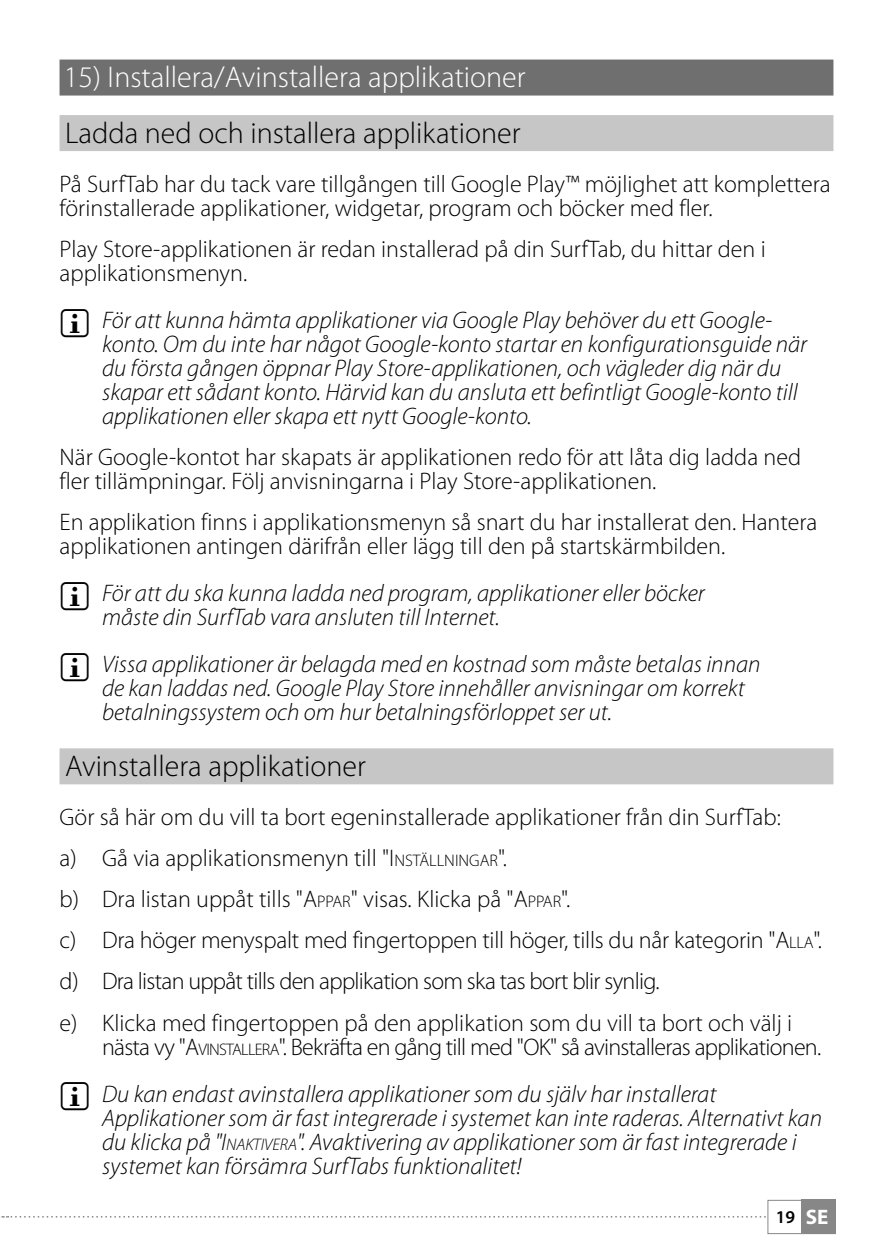
<style>
.page{position:relative;width:893px;height:1259px;background:#fff}
.page>*{position:absolute;margin:0;border:0;box-sizing:border-box;transform-origin:0 0}
.t1{font:300 30px "Myriad Pro";color:#000}
.t2{font:300 30px "Myriad Pro";color:#fff}
.t3{font:300 24px/41.1px "Myriad Pro";color:#000}
.t4{font:italic 300 24px/24px "Myriad Pro";color:#000}
.t5{font:300 24px/47.1px "Myriad Pro";letter-spacing:-.03em;color:#000}
.t6{font:600 18px "Myriad Pro";color:#000}
.s1{font-style:inherit}
.s2{font-size:16.8px}
.s3{font-style:italic}
.s4{font-weight:700;font-size:21px;color:#fff}
</style>
<div class="page">
<div style="left:801px;top:1200px;width:35px;height:34px;background:#878787"></div>
<div style="left:767px;top:1200px;width:69px;height:34px;border:1px solid #878787"></div>
<svg style="left:1px;top:1216px;width:765px;height:1px"></svg>
<div style="left:60px;top:60px;width:773px;height:36px;background:#706f6f"></div>
<div style="left:60px;top:115px;width:773px;height:36px;background:#c6c6c6"></div>
<div style="left:60px;top:748px;width:773px;height:36px;background:#c6c6c6"></div>
<p class="t2" style="left:64px;top:61px;width:463px">15) Installera/Avinstallera applikationer</p>
<p class="t1" style="left:65px;top:116px;width:457px">Ladda ned och installera applikationer</p>
<p class="t3" style="left:60px;top:172px;width:773px;line-height:24px">På SurfTab har du tack vare tillgången till Google Play™ möjlighet att komplettera förinstallerade applikationer, widgetar, program och böcker med fler.</p>
<p class="t3" style="left:60px;top:237px;width:708px;line-height:24px">Play Store-applikationen är redan installerad på din SurfTab, du hittar den i applikationsmenyn.</p>
<p class="t4" style="left:102px;top:309px;width:707px">För att kunna hämta applikationer via Google Play behöver du ett Google&shy;konto. Om du inte har något Google-konto startar en konfigurationsguide när du första gången öppnar Play Store-applikationen, och vägleder dig när du skapar ett sådant konto. Härvid kan du ansluta ett befintligt Google-konto till applikationen eller skapa ett nytt Google-konto.</p>
<p class="t3" style="left:60px;top:445px;width:743px;line-height:24px">När Google-kontot har skapats är applikationen redo för att låta dig ladda ned fler tillämpningar. Följ anvisningarna i Play Store-applikationen.</p>
<p class="t3" style="left:60px;top:511px;width:759px;line-height:24px">En applikation finns i applikationsmenyn så snart du har installerat den. Hantera applikationen antingen därifrån eller lägg till den på startskärmbilden.</p>
<p class="t4" style="left:102px;top:582px;width:604px">För att du ska kunna ladda ned program, applikationer eller böcker måste din SurfTab vara ansluten till Internet.</p>
<p class="t4" style="left:102px;top:653px;width:660px">Vissa applikationer är belagda med en kostnad som måste betalas innan de kan laddas ned. Google Play Store innehåller anvisningar om korrekt betalningssystem och om hur betalningsförloppet ser ut.</p>
<p class="t1" style="left:65px;top:749px;width:302px">Avinstallera applikationer</p>
<p class="t3" style="left:60px;top:797px;width:764px">Gör så här om du vill ta bort egeninstallerade applikationer från din SurfTab:<br>a) Gå via applikationsmenyn till "<span class="s1">I</span> <span class="s2">NSTÄLLNINGAR</span>".<br>b) Dra listan uppåt tills "<span class="s1">A</span><span class="s2">PPAR</span>" visas. Klicka på "<span class="s1">A</span><span class="s2">PPAR</span>".<br>c) Dra höger menyspalt med fingertoppen till höger, tills du når kategorin "<span class="s1">A</span><span class="s2">LLA</span>". d) Dra listan uppåt tills den applikation som ska tas bort blir synlig.<br>e) Klicka med fingertoppen på den applikation som du vill ta bort och välj i</p>
<p class="t5" style="left:102px;top:1023px;width:721px">nästa vy "<span class="s1">A</span><span class="s2">VINSTALLERA</span>". Bekräfta en gång till med "OK" så avinstalleras applikationen.<br><span class="s3">Du kan endast avinstallera applikationer som du själv har installerat</span></p>
<p class="t4" style="left:102px;top:1106px;width:721px">Applikationer som är fast integrerade i systemet kan inte raderas. Alternativt kan du klicka på "<span class="s1">I</span><span class="s2">NAKTIVERA</span>". Avaktivering av applikationer som är fast integrerade i systemet kan försämra SurfTabs funktionalitet!</p>
<p class="t6" style="left:776px;top:1206px;width:54px">19 <span class="s4">SE</span></p>
</div>
